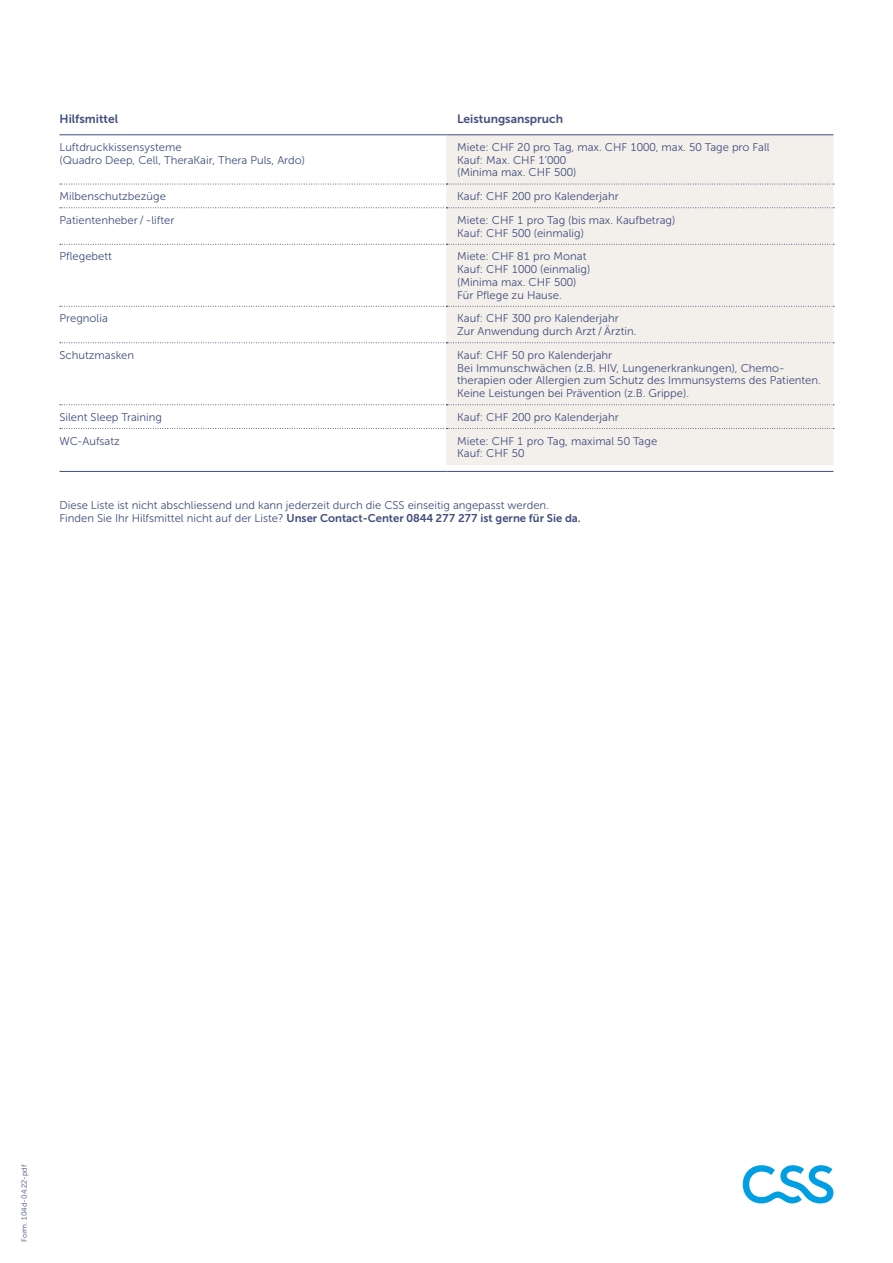
<style>
.page{position:relative;width:893px;height:1263px;background:#fff}
.page>*{position:absolute;margin:0;border:0;box-sizing:border-box;transform-origin:0 0}
.t1{font:12px "Museo Sans 700";color:#414e7e}
.t2{font:11.25px/12.8px "Museo Sans 300";color:#414e7e}
.t3{font:11.25px "Museo Sans 700";color:#414e7e}
.t4{font:7.5px "Museo Sans 300";color:#414e7e}
.s1{font-family:"Museo Sans 300"}
</style>
<div class="page">
<div style="left:446px;top:135px;width:387px;height:330px;background:#f3efeb"></div>
<hr style="left:60px;top:134px;width:386px;height:1px;background:#414e7e">
<hr style="left:446px;top:134px;width:387px;height:1px;background:#414e7e">
<hr style="left:60px;top:471px;width:386px;height:1px;background:#414e7e">
<hr style="left:446px;top:471px;width:387px;height:1px;background:#414e7e">
<svg style="left:60px;top:184px;width:774px;height:1px"></svg>
<svg style="left:60px;top:207px;width:774px;height:1px"></svg>
<svg style="left:60px;top:244px;width:774px;height:1px"></svg>
<svg style="left:60px;top:306px;width:774px;height:1px"></svg>
<svg style="left:60px;top:342px;width:774px;height:1px"></svg>
<svg style="left:60px;top:404px;width:774px;height:1px"></svg>
<svg style="left:60px;top:428px;width:774px;height:1px"></svg>
<svg style="left:743px;top:1165px;width:90px;height:38px"></svg>
<p class="t1" style="left:60px;top:112px;width:60px">Hilfsmittel</p>
<p class="t1" style="left:457px;top:112px;width:108px">Leistungsanspruch</p>
<p class="t2" style="left:60px;top:141px;width:247px">Luftdruckkissensysteme<br>(Quadro Deep, Cell, TheraKair, Thera Puls, Ardo)</p>
<p class="t2" style="left:457px;top:141px;width:314px">Miete: CHF 20 pro Tag, max. CHF 1000, max. 50 Tage pro Fall<br>Kauf: Max. CHF 1’000<br>(Minima max. CHF 500)</p>
<p class="t2" style="left:60px;top:190px;width:108px">Milbenschutzbezüge</p>
<p class="t2" style="left:457px;top:190px;width:163px">Kauf: CHF 200 pro Kalenderjahr</p>
<p class="t2" style="left:60px;top:214px;width:116px">Patientenheber / -lifter</p>
<p class="t2" style="left:457px;top:214px;width:220px">Miete: CHF 1 pro Tag (bis max. Kaufbetrag)<br>Kauf: CHF 500 (einmalig)</p>
<p class="t2" style="left:60px;top:250px;width:54px">Pflegebett</p>
<p class="t2" style="left:457px;top:250px;width:135px">Miete: CHF 81 pro Monat<br>Kauf: CHF 1000 (einmalig) (Minima max. CHF 500)<br>Für Pflege zu Hause.</p>
<p class="t2" style="left:60px;top:312px;width:50px">Pregnolia</p>
<p class="t2" style="left:457px;top:312px;width:181px">Kauf: CHF 300 pro Kalenderjahr<br>Zur Anwendung durch Arzt / Ärztin.</p>
<p class="t2" style="left:60px;top:349px;width:76px">Schutzmasken</p>
<p class="t2" style="left:457px;top:349px;width:365px">Kauf: CHF 50 pro Kalenderjahr<br>Bei Immunschwächen (z.B. HIV, Lungenerkrankungen), Chemo&shy;therapien oder Allergien zum Schutz des Immunsystems des Patienten.<br>Keine Leistungen bei Prävention (z.B. Grippe).</p>
<p class="t2" style="left:60px;top:411px;width:104px">Silent Sleep Training</p>
<p class="t2" style="left:457px;top:411px;width:163px">Kauf: CHF 200 pro Kalenderjahr</p>
<p class="t2" style="left:60px;top:434px;width:62px">WC-Aufsatz</p>
<p class="t2" style="left:457px;top:434px;width:202px">Miete: CHF 1 pro Tag, maximal 50 Tage<br>Kauf: CHF 50</p>
<p class="t2" style="left:60px;top:499px;width:491px">Diese Liste ist nicht abschliessend und kann jederzeit durch die CSS einseitig angepasst werden.</p>
<p class="t3" style="left:60px;top:512px;width:523px"><span class="s1">Finden Sie Ihr Hilfsmittel nicht auf der Liste?</span> Unser Contact-Center 0844 277 277 ist gerne für Sie da.</p>
<p class="t4" style="left:20px;top:1242px;width:78px;rotate:-90deg">Form. 104d-04.22-pdf</p>
</div>
